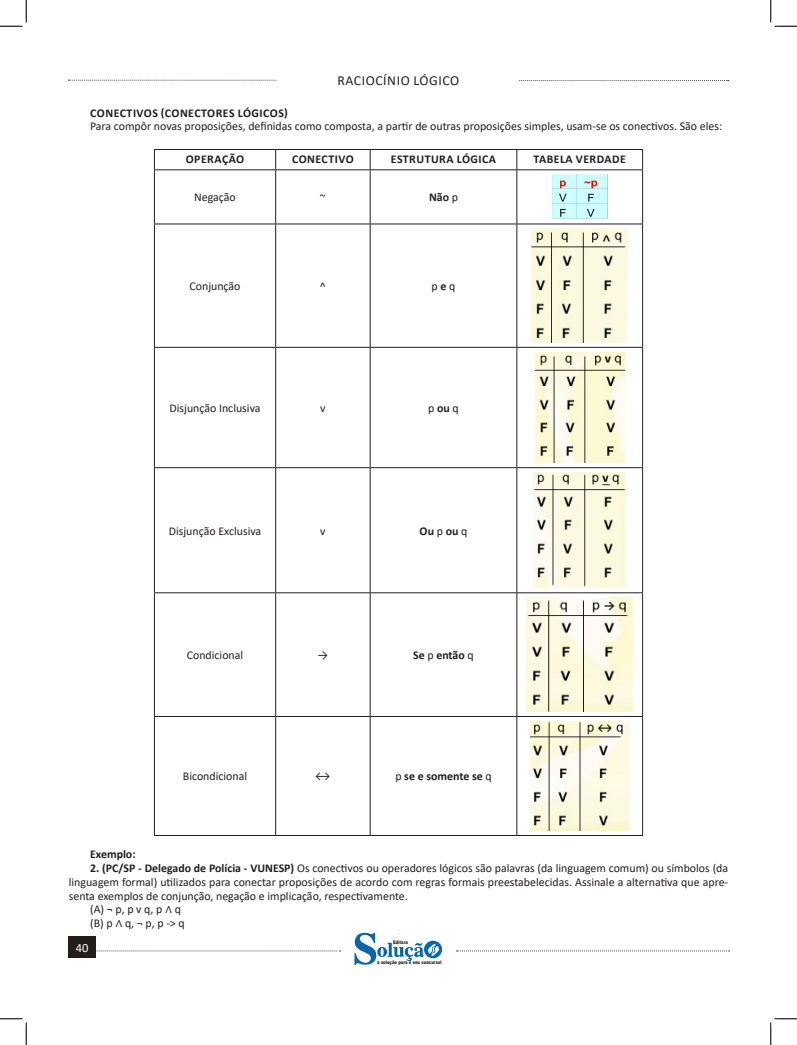
<style>
.page{position:relative;width:797px;height:1045px;background:#fff}
.page>*{position:absolute;margin:0;border:0;box-sizing:border-box;transform-origin:0 0}
.t1{font:13.75px "Calibri";letter-spacing:.04em;color:#231f20}
.t2{font:12.5px "Calibri";color:#fff}
.INDICE{font:11.88px/13.8px "Calibri";color:#231f20;text-align:justify}
.INDICE-2{font:700 11.88px "Calibri";letter-spacing:.04em;color:#231f20}
.INDICE-3{font:700 11.88px "Calibri";color:#231f20}
.t3{font:900 5px "Arial";color:#231f20;scale:.76 1}
.s1{font-weight:400}
.s2{font-weight:700}
.s3{font-family:"Cambria Math"}
</style>
<div class="page">
<svg style="left:96px;top:950px;width:244px;height:1px"></svg>
<svg style="left:68px;top:80px;width:209px;height:1px"></svg>
<svg style="left:519px;top:80px;width:209px;height:1px"></svg>
<svg style="left:456px;top:950px;width:273px;height:1px"></svg>
<div style="left:68px;top:936px;width:28px;height:22px;background:#241e1b"></div>
<svg style="left:154px;top:150px;width:1px;height:19px"></svg>
<hr style="left:154px;top:149px;width:122px;height:1px;background:#231f20">
<svg style="left:275px;top:150px;width:1px;height:19px"></svg>
<hr style="left:276px;top:149px;width:94px;height:1px;background:#231f20">
<svg style="left:354px;top:150px;width:88px;height:815px"></svg>
<hr style="left:370px;top:149px;width:147px;height:1px;background:#231f20">
<svg style="left:516px;top:150px;width:1px;height:19px"></svg>
<svg style="left:642px;top:150px;width:1px;height:19px"></svg>
<hr style="left:517px;top:149px;width:126px;height:1px;background:#231f20">
<hr style="left:154px;top:170px;width:1px;height:54px;background:#231f20">
<hr style="left:154px;top:169px;width:122px;height:1px;background:#231f20">
<hr style="left:275px;top:170px;width:1px;height:54px;background:#231f20">
<hr style="left:276px;top:169px;width:94px;height:1px;background:#231f20">
<hr style="left:370px;top:170px;width:1px;height:54px;background:#231f20">
<hr style="left:370px;top:169px;width:147px;height:1px;background:#231f20">
<hr style="left:516px;top:170px;width:1px;height:54px;background:#231f20">
<hr style="left:642px;top:170px;width:1px;height:54px;background:#231f20">
<hr style="left:517px;top:169px;width:126px;height:1px;background:#231f20">
<hr style="left:154px;top:224px;width:1px;height:123px;background:#231f20">
<hr style="left:154px;top:224px;width:122px;height:1px;background:#231f20">
<hr style="left:275px;top:224px;width:1px;height:123px;background:#231f20">
<hr style="left:276px;top:224px;width:94px;height:1px;background:#231f20">
<hr style="left:370px;top:224px;width:1px;height:123px;background:#231f20">
<hr style="left:370px;top:224px;width:147px;height:1px;background:#231f20">
<hr style="left:516px;top:224px;width:1px;height:123px;background:#231f20">
<hr style="left:642px;top:224px;width:1px;height:123px;background:#231f20">
<hr style="left:517px;top:224px;width:126px;height:1px;background:#231f20">
<hr style="left:154px;top:348px;width:1px;height:119px;background:#231f20">
<hr style="left:154px;top:347px;width:122px;height:1px;background:#231f20">
<hr style="left:275px;top:348px;width:1px;height:119px;background:#231f20">
<hr style="left:276px;top:347px;width:94px;height:1px;background:#231f20">
<hr style="left:370px;top:348px;width:1px;height:119px;background:#231f20">
<hr style="left:370px;top:347px;width:147px;height:1px;background:#231f20">
<hr style="left:516px;top:348px;width:1px;height:119px;background:#231f20">
<hr style="left:642px;top:348px;width:1px;height:119px;background:#231f20">
<hr style="left:517px;top:347px;width:126px;height:1px;background:#231f20">
<hr style="left:154px;top:468px;width:1px;height:124px;background:#231f20">
<hr style="left:154px;top:467px;width:122px;height:1px;background:#231f20">
<hr style="left:275px;top:468px;width:1px;height:124px;background:#231f20">
<hr style="left:276px;top:467px;width:94px;height:1px;background:#231f20">
<hr style="left:370px;top:468px;width:1px;height:124px;background:#231f20">
<hr style="left:370px;top:467px;width:147px;height:1px;background:#231f20">
<hr style="left:516px;top:468px;width:1px;height:124px;background:#231f20">
<hr style="left:642px;top:468px;width:1px;height:124px;background:#231f20">
<hr style="left:517px;top:467px;width:126px;height:1px;background:#231f20">
<hr style="left:154px;top:593px;width:1px;height:123px;background:#231f20">
<hr style="left:154px;top:592px;width:122px;height:1px;background:#231f20">
<hr style="left:275px;top:593px;width:1px;height:123px;background:#231f20">
<hr style="left:276px;top:592px;width:94px;height:1px;background:#231f20">
<hr style="left:370px;top:593px;width:1px;height:123px;background:#231f20">
<hr style="left:370px;top:592px;width:147px;height:1px;background:#231f20">
<hr style="left:516px;top:593px;width:1px;height:123px;background:#231f20">
<hr style="left:642px;top:593px;width:1px;height:123px;background:#231f20">
<hr style="left:517px;top:592px;width:126px;height:1px;background:#231f20">
<hr style="left:154px;top:717px;width:1px;height:118px;background:#231f20">
<hr style="left:154px;top:716px;width:122px;height:1px;background:#231f20">
<hr style="left:154px;top:835px;width:122px;height:1px;background:#231f20">
<hr style="left:275px;top:717px;width:1px;height:118px;background:#231f20">
<hr style="left:276px;top:716px;width:94px;height:1px;background:#231f20">
<hr style="left:276px;top:835px;width:94px;height:1px;background:#231f20">
<hr style="left:370px;top:717px;width:1px;height:118px;background:#231f20">
<hr style="left:370px;top:716px;width:147px;height:1px;background:#231f20">
<hr style="left:370px;top:835px;width:147px;height:1px;background:#231f20">
<hr style="left:516px;top:717px;width:1px;height:118px;background:#231f20">
<hr style="left:642px;top:717px;width:1px;height:118px;background:#231f20">
<hr style="left:517px;top:716px;width:126px;height:1px;background:#231f20">
<hr style="left:517px;top:835px;width:126px;height:1px;background:#231f20">
<img style="left:552px;top:175px;width:55px;height:44px">
<img style="left:531px;top:229px;width:96px;height:113px">
<img style="left:535px;top:352px;width:89px;height:111px">
<img style="left:533px;top:473px;width:92px;height:115px">
<img style="left:527px;top:598px;width:105px;height:113px">
<img style="left:530px;top:721px;width:99px;height:109px">
<svg style="left:0;top:0;width:27px;height:27px"></svg>
<svg style="left:0;top:1018px;width:27px;height:27px"></svg>
<svg style="left:770px;top:0;width:27px;height:27px"></svg>
<svg style="left:770px;top:1018px;width:27px;height:27px"></svg>
<p class="t1" style="left:337px;top:71px;width:123px">RACIOCÍNIO LÓGICO</p>
<p class="INDICE-2" style="left:90px;top:104px;width:199px">CONECTIVOS (CONECTORES LÓGICOS)</p>
<p class="INDICE" style="left:90px;top:119px;width:633px">Para compôr novas proposições, definidas como composta, a partir de outras proposições simples, usam-se os conectivos. São eles:</p>
<p class="INDICE-2" style="left:186px;top:151px;width:60px">OPERAÇÃO</p>
<p class="INDICE-2" style="left:292px;top:151px;width:63px">CONECTIVO</p>
<p class="INDICE-2" style="left:391px;top:151px;width:107px">ESTRUTURA LÓGICA</p>
<p class="INDICE-2" style="left:533px;top:151px;width:94px">TABELA VERDADE</p>
<p class="INDICE" style="left:194px;top:190px;width:43px">Negação</p>
<p class="INDICE" style="left:320px;top:190px;width:7px">~</p>
<p class="INDICE-2" style="left:429px;top:189px;width:30px">Não <span class="s1">p</span></p>
<p class="INDICE" style="left:189px;top:279px;width:53px">Conjunção</p>
<p class="INDICE" style="left:320px;top:279px;width:7px">^</p>
<p class="INDICE" style="left:431px;top:279px;width:25px">p <span class="s2">e</span> q</p>
<p class="INDICE" style="left:169px;top:401px;width:93px">Disjunção Inclusiva</p>
<p class="INDICE" style="left:320px;top:401px;width:7px">v</p>
<p class="INDICE" style="left:428px;top:401px;width:32px">p <span class="s2">ou</span> q</p>
<p class="INDICE" style="left:169px;top:523px;width:94px">Disjunção Exclusiva</p>
<p class="INDICE" style="left:320px;top:523px;width:7px">v</p>
<p class="INDICE-2" style="left:419px;top:522px;width:49px">Ou <span class="s1">p</span> ou <span class="s1">q</span></p>
<p class="INDICE" style="left:187px;top:648px;width:58px">Condicional</p>
<p class="INDICE" style="left:317px;top:648px;width:12px">→</p>
<p class="INDICE-2" style="left:413px;top:647px;width:62px">Se <span class="s1">p</span> então <span class="s1">q</span></p>
<p class="INDICE" style="left:183px;top:769px;width:66px">Bicondicional</p>
<p class="INDICE" style="left:315px;top:769px;width:17px">↔</p>
<p class="INDICE-3" style="left:395px;top:768px;width:98px"><span class="s1">p</span> se e somente se <span class="s1">q</span></p>
<p class="INDICE-3" style="left:90px;top:846px;width:47px">Exemplo:</p>
<p class="INDICE" style="left:69px;top:861px;width:661px;text-indent:21px"><span class="s2">2. (PC/SP - Delegado de Polícia - VUNESP)</span> Os conectivos ou operadores lógicos são palavras (da linguagem comum) ou símbolos (da linguagem formal) utilizados para conectar proposições de acordo com regras formais preestabelecidas. Assinale a alternativa que apre&shy;senta exemplos de conjunção, negação e implicação, respectivamente.</p>
<p class="INDICE" style="left:90px;top:902px;width:92px">(A) ¬ p, p v q, p <span class="s3">∧</span> q</p>
<p class="INDICE" style="left:90px;top:916px;width:96px">(B) p <span class="s3">∧</span> q, ¬ p, p -&gt; q</p>
<p class="t2" style="left:73px;top:940px;width:17px">4040</p>
<p class="t3" style="left:393px;top:939px;width:21px">Editora</p>
<p class="t3" style="left:377px;top:959px;width:86px">a solução para o seu concurso!</p>
</div>
